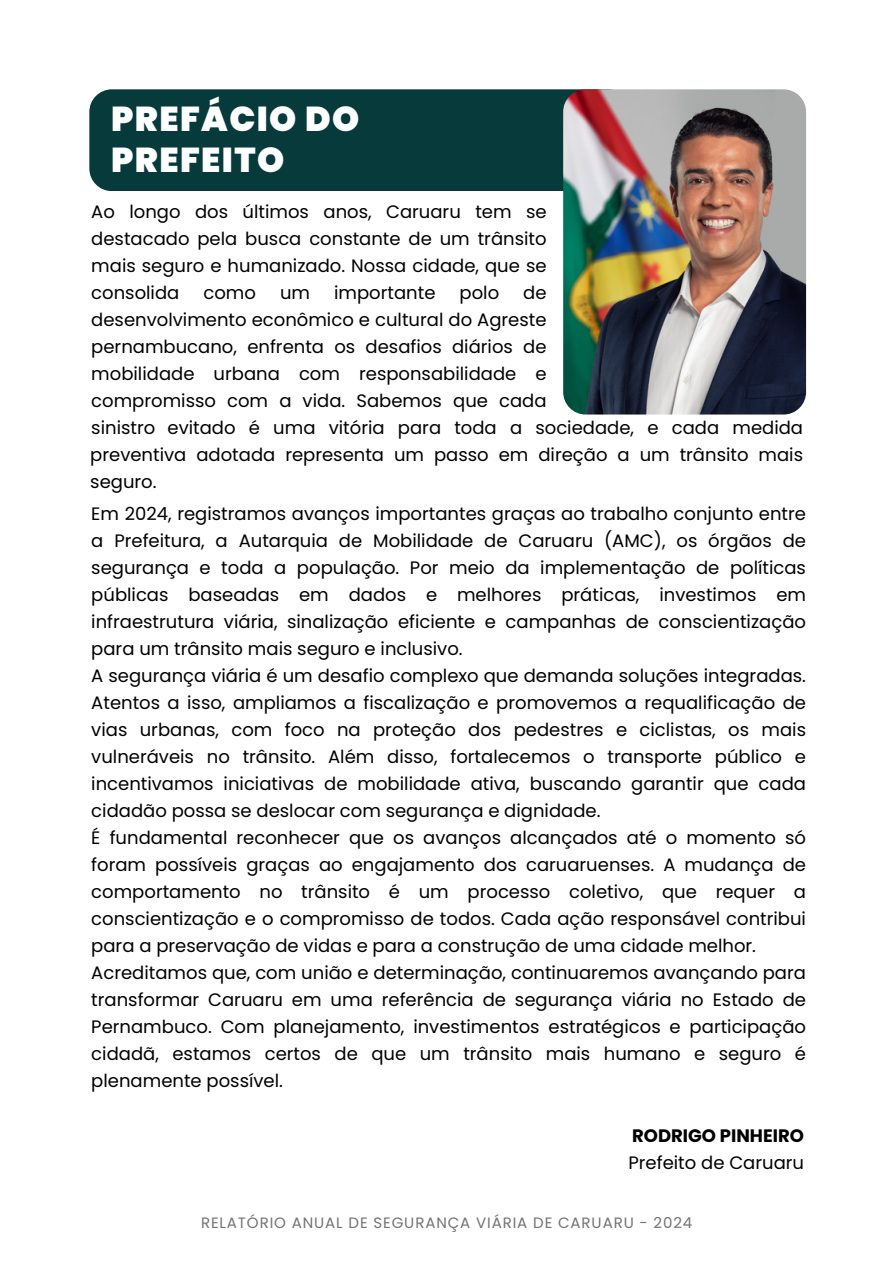
<style>
.page{position:relative;width:893px;height:1264px;background:#fff}
.page>*{position:absolute;margin:0;border:0;box-sizing:border-box;transform-origin:0 0}
.t1{font:900 34.5px/40.5px "Poppins";letter-spacing:.04em;color:#fff}
.t2{font:18px/27px "Poppins";color:#000;text-align:justify}
.t3{font:15px "Poppins";letter-spacing:.06em;color:#737373}
.s1{font-weight:700}
</style>
<div class="page">
<div style="left:89px;top:89px;width:541px;height:102px;background:#073a3b;border-radius:22px"></div>
<img style="left:563px;top:89px;width:243px;height:325px;border-radius:22px">
<p class="t1" style="left:111px;top:99px;width:250px">PREFÁCIO DO<br>PREFEITO</p>
<h2 class="t2" style="left:91px;top:198px;width:457px">Ao longo dos últimos anos, Caruaru tem se destacado pela busca constante de um trânsito mais seguro e humanizado. Nossa cidade, que se consolida</h2>
<h2 class="t2" style="left:203px;top:279px;width:54px">como</h2>
<h2 class="t2" style="left:280px;top:279px;width:32px">um</h2>
<h2 class="t2" style="left:334px;top:279px;width:103px">importante</h2>
<h2 class="t2" style="left:459px;top:279px;width:41px">polo</h2>
<h2 class="t2" style="left:91px;top:279px;width:457px;text-indent:432px">de desenvolvimento econômico e cultural do Agreste pernambucano, enfrenta os desafios diários de mobilidade urbana com responsabilidade e compromisso com a vida. Sabemos que cada sinistro</h2>
<p class="t2" style="left:90px;top:414px;width:714px;text-indent:77px">evitado é uma vitória para toda a sociedade, e cada medida preventiva adotada representa um passo em direção a um trânsito mais seguro.</p>
<h1 class="t2" style="left:91px;top:500px;width:716px;text-align:left">Em 2024, registramos avanços importantes graças ao trabalho conjunto entre a Prefeitura, a Autarquia de Mobilidade de Caruaru (AMC), os órgãos de segurança e toda a população. Por meio da implementação de políticas públicas baseadas em dados e melhores práticas, investimos em infraestrutura viária, sinalização eficiente e campanhas de conscientização para um trânsito mais seguro e inclusivo.<br>A segurança viária é um desafio complexo que demanda soluções integradas.<br>Atentos a isso, ampliamos a fiscalização e promovemos a requalificação de vias urbanas, com foco na proteção dos pedestres e ciclistas, os mais vulneráveis no trânsito. Além disso, fortalecemos o transporte público e incentivamos iniciativas de mobilidade ativa, buscando garantir que cada cidadão possa se deslocar com segurança e dignidade.<br>É fundamental reconhecer que os avanços alcançados até o momento só foram possíveis graças ao engajamento dos caruaruenses. A mudança de comportamento no trânsito é um processo coletivo, que requer a conscientização e o compromisso de todos. Cada ação responsável contribui para a preservação de vidas e para a construção de uma cidade melhor.<br>Acreditamos que, com união e determinação, continuaremos avançando para transformar Caruaru em uma referência de segurança viária no Estado de Pernambuco. Com planejamento, investimentos estratégicos e participação cidadã, estamos certos de que um trânsito mais humano e seguro é plenamente possível.</h1>
<h2 class="t2" style="left:628px;top:1122px;width:177px"><span class="s1">RODRIGO PINHEIRO<br></span>Prefeito de Caruaru</h2>
<h2 class="t3" style="left:201px;top:1212px;width:493px">RELATÓRIO ANUAL DE SEGURANÇA VIÁRIA DE CARUARU - 2024</h2>
</div>
